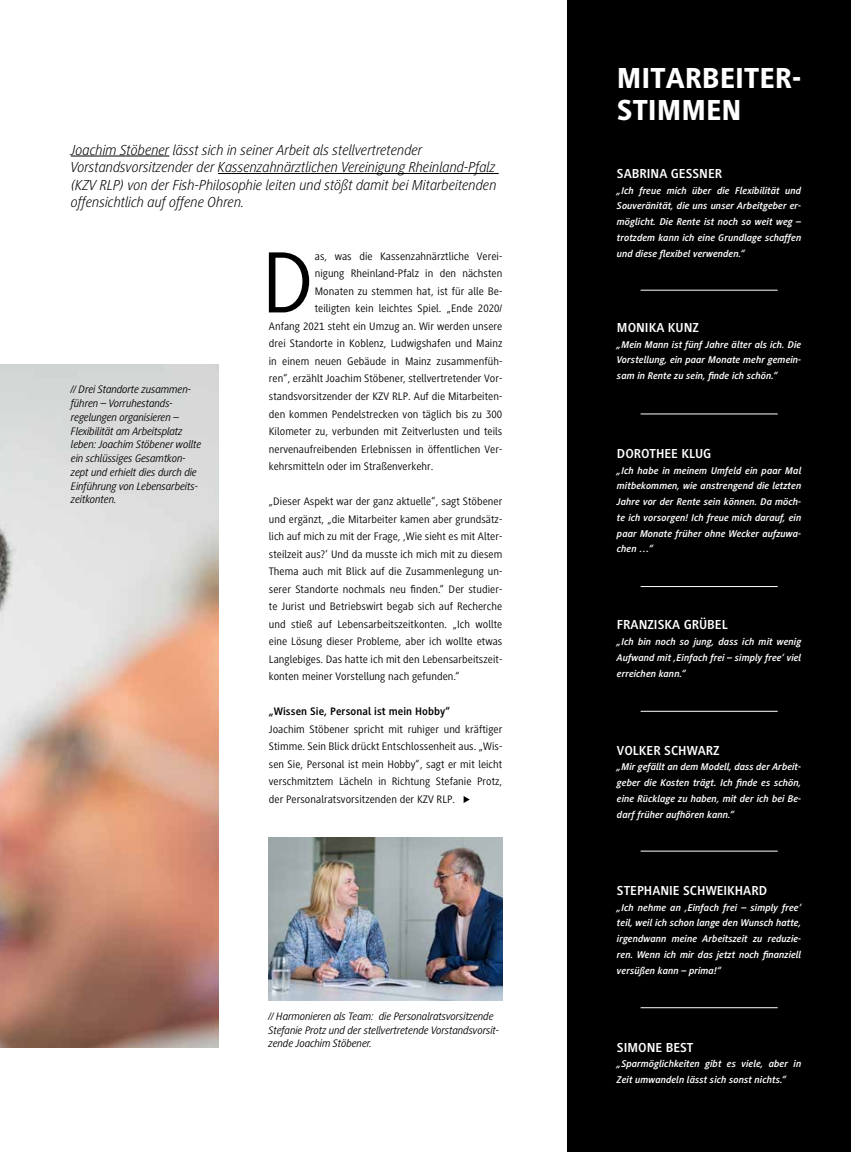
<style>
.page{position:relative;width:851px;height:1152px;background:#fff}
.page>*{position:absolute;margin:0;border:0;box-sizing:border-box;transform-origin:0 0}
.t1{font:90px "Generis Sans Std";color:#000}
.t2{font:800 30px/31.2px "Generis Sans Std";color:#fff}
.t3{font:italic 300 15px/17.5px "Generis Sans Std";color:#000}
.t4{font:700 13.5px "Generis Sans Std";color:#fff}
.t5{font:11.25px/17.5px "Generis Sans Std";letter-spacing:.005em;color:#000;text-align:justify}
.t6{font:italic 11.25px/13.8px "Generis Sans Std";letter-spacing:-.01em;color:#000}
.t7{font:700 11.25px "Generis Sans Std";letter-spacing:.005em;color:#000}
.t8{font:italic 700 10.12px/15.8px "Generis Sans Std";color:#fff;text-align:justify}
</style>
<div class="page">
<img style="left:0;top:365px;width:218px;height:682px">
<hr style="left:71px;top:156px;width:98px;height:1px;background:#000">
<hr style="left:218px;top:173px;width:280px;height:1px;background:#000">
<div style="left:567px;top:0;width:283px;height:1152px;background:#000"></div>
<hr style="left:640px;top:290px;width:137px;height:1px;background:#fff">
<hr style="left:640px;top:413px;width:137px;height:1px;background:#fff">
<hr style="left:640px;top:586px;width:137px;height:1px;background:#fff">
<hr style="left:640px;top:711px;width:137px;height:1px;background:#fff">
<hr style="left:640px;top:850px;width:137px;height:1px;background:#fff">
<hr style="left:640px;top:1007px;width:137px;height:1px;background:#fff">
<img style="left:268px;top:837px;width:234px;height:163px">
<svg style="left:463px;top:796px;width:6px;height:7px"></svg>
<p class="t3" style="left:71px;top:141px;width:427px">Joachim Stöbener lässt sich in seiner Arbeit als stellvertretender Vorstandsvorsitzender der Kassenzahnärztlichen Vereinigung Rheinland-Pfalz (KZV RLP) von der Fish-Philosophie leiten und stößt damit bei Mitarbeitenden offensichtlich auf offene Ohren.</p>
<p class="t6" style="left:71px;top:383px;width:132px">// Drei Standorte zusammen&shy;führen – Vorruhestands&shy;regelungen organisieren –<br>Flexibilität am Arbeitsplatz leben: Joachim Stöbener wollte ein schlüssiges Gesamtkon&shy;zept und erhielt dies durch die<br>Einführung von Lebensarbeits&shy;zeitkonten.</p>
<h1 class="t1" style="left:261px;top:234px;width:54px">D</h1>
<p class="t5" style="left:315px;top:247px;width:189px">as, was die Kassenzahnärztliche Verei-</p>
<p class="t5" style="left:315px;top:265px;width:189px">nigung Rheinland-Pfalz in den nächsten</p>
<p class="t5" style="left:315px;top:282px;width:189px">Monaten zu stemmen hat, ist für alle Be-</p>
<p class="t5" style="left:315px;top:300px;width:189px">teiligten kein leichtes Spiel. „Ende 2020/</p>
<p class="t5" style="left:269px;top:317px;width:235px">Anfang 2021 steht ein Umzug an. Wir werden unsere</p>
<p class="t5" style="left:269px;top:335px;width:235px">drei Standorte in Koblenz, Ludwigshafen und Mainz</p>
<p class="t5" style="left:269px;top:352px;width:235px">in einem neuen Gebäude in Mainz zusammenfüh-</p>
<p class="t5" style="left:269px;top:370px;width:235px">ren“, erzählt Joachim Stöbener, stellvertretender Vor-</p>
<p class="t5" style="left:269px;top:388px;width:235px">standsvorsitzender der KZV RLP. Auf die Mitarbeiten-</p>
<p class="t5" style="left:269px;top:405px;width:235px">den kommen Pendelstrecken von täglich bis zu 300</p>
<p class="t5" style="left:269px;top:423px;width:235px">Kilometer zu, verbunden mit Zeitverlusten und teils</p>
<p class="t5" style="left:269px;top:440px;width:235px">nervenaufreibenden Erlebnissen in öffentlichen Ver-</p>
<p class="t5" style="left:269px;top:458px;width:166px">kehrsmitteln oder im Straßenverkehr.</p>
<p class="t5" style="left:269px;top:493px;width:235px">„Dieser Aspekt war der ganz aktuelle“, sagt Stöbener und ergänzt, „die Mitarbeiter kamen aber grundsätz&shy;lich auf mich zu mit der Frage, ‚Wie sieht es mit Alter&shy;steilzeit aus?‘ Und da musste ich mich mit zu diesem Thema auch mit Blick auf die Zusammenlegung un&shy;serer Standorte nochmals neu finden.“ Der studier&shy;te Jurist und Betriebswirt begab sich auf Recherche und stieß auf Lebensarbeitszeitkonten. „Ich wollte eine Lösung dieser Probleme, aber ich wollte etwas Langlebiges. Das hatte ich mit den Lebensarbeitszeit&shy;konten meiner Vorstellung nach gefunden.“</p>
<p class="t7" style="left:269px;top:705px;width:183px">„Wissen Sie, Personal ist mein Hobby“</p>
<p class="t5" style="left:269px;top:720px;width:235px">Joachim Stöbener spricht mit ruhiger und kräftiger Stimme. Sein Blick drückt Entschlossenheit aus. „Wis&shy;sen Sie, Personal ist mein Hobby“, sagt er mit leicht verschmitztem Lächeln in Richtung Stefanie Protz, der Personalratsvorsitzenden der KZV RLP.</p>
<p class="t6" style="left:268px;top:1009px;width:232px">// Harmonieren als Team: die Personalratsvorsitzende<br>Stefanie Protz und der stellvertretende Vorstandsvorsit&shy;zende Joachim Stöbener.</p>
<h2 class="t2" style="left:617px;top:63px;width:186px">MITARBEITER-<br>STIMMEN</h2>
<p class="t4" style="left:617px;top:166px;width:107px">SABRINA GESSNER</p>
<p class="t8" style="left:617px;top:182px;width:186px">„Ich freue mich über die Flexibilität und Souveränität, die uns unser Arbeitgeber er&shy;möglicht. Die Rente ist noch so weit weg – trotzdem kann ich eine Grundlage schaffen und diese flexibel verwenden.“</p>
<p class="t4" style="left:617px;top:320px;width:84px">MONIKA KUNZ</p>
<p class="t8" style="left:617px;top:336px;width:186px">„Mein Mann ist fünf Jahre älter als ich. Die Vorstellung, ein paar Monate mehr gemein&shy;sam in Rente zu sein, finde ich schön.“</p>
<p class="t4" style="left:617px;top:446px;width:96px">DOROTHEE KLUG</p>
<p class="t8" style="left:617px;top:462px;width:186px">„Ich habe in meinem Umfeld ein paar Mal mitbekommen, wie anstrengend die letzten Jahre vor der Rente sein können. Da möch&shy;te ich vorsorgen! Ich freue mich darauf, ein paar Monate früher ohne Wecker aufzuwa&shy;chen …“</p>
<p class="t4" style="left:617px;top:617px;width:112px">FRANZISKA GRÜBEL</p>
<p class="t8" style="left:617px;top:634px;width:186px">„Ich bin noch so jung, dass ich mit wenig Aufwand mit ‚Einfach frei – simply free‘ viel erreichen kann.“</p>
<p class="t4" style="left:617px;top:742px;width:104px">VOLKER SCHWARZ</p>
<p class="t8" style="left:617px;top:759px;width:186px">„Mir gefällt an dem Modell, dass der Arbeit&shy;geber die Kosten trägt. Ich finde es schön, eine Rücklage zu haben, mit der ich bei Be&shy;darf früher aufhören kann.“</p>
<p class="t4" style="left:617px;top:883px;width:152px">STEPHANIE SCHWEIKHARD</p>
<p class="t8" style="left:617px;top:899px;width:186px">„Ich nehme an ‚Einfach frei – simply free‘ teil, weil ich schon lange den Wunsch hatte, irgendwann meine Arbeitszeit zu reduzie&shy;ren. Wenn ich mir das jetzt noch finanziell versüßen kann – prima!“</p>
<p class="t4" style="left:617px;top:1039px;width:78px">SIMONE BEST</p>
<p class="t8" style="left:617px;top:1056px;width:186px">„Sparmöglichkeiten gibt es viele, aber in<br>Zeit umwandeln lässt sich sonst nichts.“</p>
</div>
